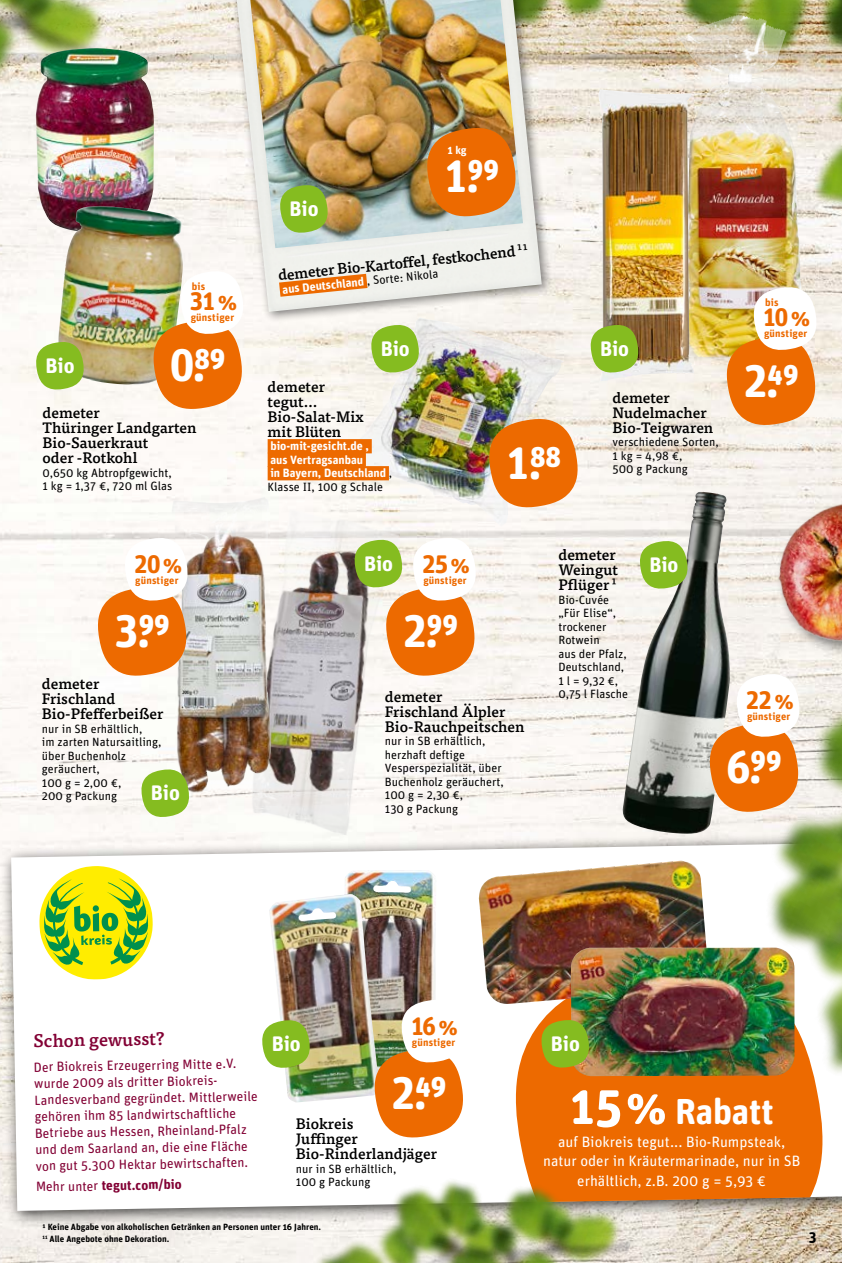
<style>
.page{position:relative;width:842px;height:1263px;background:#fff}
.page>*{position:absolute;margin:0;border:0;box-sizing:border-box;transform-origin:0 0}
.t1{font:45.6px "tegut Preise";color:#fff}
.t2{font:700 36px "Unit Rounded OT";letter-spacing:-.005em;color:#fff}
.t3{font:25.35px "tegut Preise";letter-spacing:-.04em;color:#ed6a00}
.t4{font:700 21px "Unit Rounded OT";letter-spacing:-.005em;color:#fff}
.t5{font:500 18px "Tisa OT";color:#820034}
.t6{font:500 15px/15px "Tisa OT";color:#000}
.t7{font:15px/19.5px "Unit Rounded OT";color:#fff;text-align:center}
.t8{font:700 15px "Unit Rounded OT";color:#000}
.t9{font:13.5px/16.5px "Unit Rounded OT";color:#820034}
.t10{font:700 13.5px "Unit Rounded OT";color:#820034}
.t11{font:12px/13.5px "Unit Rounded OT";color:#000}
.t12{font:700 12px/13.5px "Unit Rounded OT";color:#fff}
.t13{font:700 11.25px "Unit Rounded OT";color:#fff}
.t14{font:700 10.5px "Unit Rounded OT";letter-spacing:.015em;color:#ed6a00}
.t15{font:700 9px/12px "Unit Rounded OT";color:#000}
.s1{font-family:"Unit Rounded OT";font-weight:700;font-size:24.75px}
.s2{font-weight:400}
.s3{font-weight:400;color:#000}
.s4{font-size:52.5px}
</style>
<div class="page">
<img style="left:0;top:0;width:842px;height:1263px">
<div style="left:0;top:832px;width:842px;height:396px;background:#000;opacity:.75"></div>
<svg style="left:11px;top:843px;width:831px;height:368px"></svg>
<svg style="left:39px;top:865px;width:114px;height:115px"></svg>
<img style="left:0;top:0;width:154px;height:204px">
<img style="left:553px;top:0;width:289px;height:253px">
<img style="left:755px;top:496px;width:87px;height:30px">
<img style="left:537px;top:526px;width:305px;height:604px">
<svg style="left:510px;top:960px;width:318px;height:243px;fill:#ed6a00"></svg>
<img style="left:478px;top:861px;width:232px;height:144px">
<img style="left:571px;top:947px;width:223px;height:129px">
<svg style="left:541px;top:1019px;width:49px;height:49px;background:#92ac21"></svg>
<img style="left:284px;top:1109px;width:360px;height:154px">
<div style="left:229px;top:0;width:324px;height:324px;background:#000;opacity:.5"></div>
<img style="left:237px;top:0;width:305px;height:312px">
<img style="left:250px;top:0;width:273px;height:248px">
<svg style="left:279px;top:184px;width:50px;height:50px;background:#8eba44"></svg>
<svg style="left:426px;top:126px;width:91px;height:92px;background:#db751d"></svg>
<svg style="left:264px;top:265px;width:118px;height:40px;background:#eccaab"></svg>
<img style="left:36px;top:48px;width:118px;height:184px">
<img style="left:58px;top:206px;width:125px;height:180px">
<svg style="left:35px;top:341px;width:50px;height:49px;background:#9dc44a"></svg>
<svg style="left:152px;top:270px;width:92px;height:141px"></svg>
<img style="left:679px;top:15px;width:58px;height:178px">
<img style="left:598px;top:89px;width:96px;height:293px">
<svg style="left:590px;top:324px;width:49px;height:49px;background:#95bc40"></svg>
<svg style="left:725px;top:286px;width:93px;height:141px"></svg>
<img style="left:620px;top:492px;width:110px;height:342px">
<svg style="left:639px;top:540px;width:49px;height:49px;background:#9ac44b"></svg>
<svg style="left:708px;top:673px;width:93px;height:140px"></svg>
<img style="left:344px;top:870px;width:92px;height:128px">
<img style="left:269px;top:894px;width:110px;height:208px">
<svg style="left:261px;top:1019px;width:50px;height:50px;background:#9bc249"></svg>
<svg style="left:373px;top:998px;width:92px;height:141px"></svg>
<img style="left:246px;top:509px;width:154px;height:328px">
<svg style="left:354px;top:537px;width:123px;height:140px"></svg>
<img style="left:171px;top:497px;width:108px;height:315px">
<svg style="left:141px;top:768px;width:49px;height:50px"></svg>
<svg style="left:96px;top:537px;width:93px;height:140px"></svg>
<img style="left:338px;top:317px;width:226px;height:210px">
<svg style="left:370px;top:324px;width:50px;height:49px;background:#9ec74f"></svg>
<svg style="left:488px;top:417px;width:91px;height:92px;background:#e78330"></svg>
<div style="left:268px;top:439px;width:104px;height:14px;background:#ed6a00"></div>
<div style="left:268px;top:453px;width:98px;height:14px;background:#ed6a00"></div>
<div style="left:268px;top:466px;width:121px;height:14px;background:#ed6a00"></div>
<p class="t14" style="left:192px;top:279px;width:15px">bis</p>
<h3 class="t3" style="left:190px;top:287px;width:49px">31<span class="s1">%</span></h3>
<p class="t14" style="left:191px;top:311px;width:45px">günstiger</p>
<h3 class="t4" style="left:46px;top:353px;width:31px">Bio</h3>
<h1 class="t1" style="left:170px;top:338px;width:57px">0.89</h1>
<p class="t6" style="left:43px;top:406px;width:156px">demeter<br>Thüringer Landgarten<br>Bio-Sauerkraut<br>oder -Rotkohl</p>
<p class="t11" style="left:43px;top:466px;width:131px">0,650 kg Abtropfgewicht,<br>1 kg = 1,37 €, 720 ml Glas</p>
<h3 class="t3" style="left:134px;top:549px;width:50px">20<span class="s1">%</span></h3>
<p class="t14" style="left:135px;top:574px;width:45px">günstiger</p>
<h1 class="t1" style="left:115px;top:605px;width:57px">3.99</h1>
<p class="t6" style="left:42px;top:677px;width:123px">demeter<br>Frischland<br>Bio-Pfefferbeißer</p>
<p class="t11" style="left:42px;top:722px;width:121px">nur in SB erhältlich,<br>im zarten Natursaitling, über Buchenholz geräuchert,<br>100 g = 2,00 €,<br>200 g Packung</p>
<h3 class="t4" style="left:151px;top:780px;width:31px">Bio</h3>
<h3 class="t4" style="left:290px;top:196px;width:31px">Bio</h3>
<p class="t13" style="left:447px;top:143px;width:21px">1 kg</p>
<h1 class="t1" style="left:444px;top:150px;width:57px">1.99</h1>
<p class="t6" style="left:278px;top:269px;width:253px;rotate:-6deg">demeter Bio-Kartoff el, festkochend<span class="s2">11</span></p>
<p class="t12" style="left:282px;top:283px;width:158px;rotate:-6deg">aus Deutschland <span class="s3">, Sorte: Nikola</span></p>
<h3 class="t4" style="left:381px;top:335px;width:31px">Bio</h3>
<p class="t6" style="left:268px;top:379px;width:98px">demeter tegut…<br>Bio-Salat-Mix mit Blüten</p>
<p class="t12" style="left:268px;top:439px;width:126px">bio-mit-gesicht.de ,<br>aus Vertragsanbau<br>in Bayern, Deutschland <span class="s3">,<br>Klasse II, 100 g Schale</span></p>
<h1 class="t1" style="left:506px;top:436px;width:57px">1.88</h1>
<h3 class="t4" style="left:600px;top:335px;width:31px">Bio</h3>
<p class="t6" style="left:612px;top:390px;width:102px">demeter<br>Nudelmacher<br>Bio-Teigwaren</p>
<p class="t11" style="left:612px;top:435px;width:108px">verschiedene Sorten,<br>1 kg = 4,98 €,<br>500 g Packung</p>
<p class="t14" style="left:765px;top:296px;width:15px">bis</p>
<h3 class="t3" style="left:763px;top:303px;width:49px">10<span class="s1">%</span></h3>
<p class="t14" style="left:764px;top:327px;width:45px">günstiger</p>
<h1 class="t1" style="left:743px;top:354px;width:57px">2.49</h1>
<h3 class="t4" style="left:364px;top:550px;width:31px">Bio</h3>
<h3 class="t3" style="left:422px;top:549px;width:49px">25<span class="s1">%</span></h3>
<p class="t14" style="left:423px;top:574px;width:45px">günstiger</p>
<h1 class="t1" style="left:403px;top:605px;width:57px">2.99</h1>
<p class="t6" style="left:385px;top:689px;width:141px">demeter<br>Frischland Älpler<br>Bio-Rauchpeitschen</p>
<p class="t11" style="left:385px;top:734px;width:120px">nur in SB erhältlich, herzhaft deftige<br>Vesperspezialität, über<br>Buchenholz geräuchert,<br>100 g = 2,30 €,<br>130 g Packung</p>
<p class="t6" style="left:558px;top:548px;width:61px">demeter<br>Weingut<br>Pflüger <span class="s2">1</span></p>
<p class="t11" style="left:558px;top:593px;width:71px">Bio-Cuvée „Für Elise“, trockener<br>Rotwein<br>aus der Pfalz,<br>Deutschland,<br>1 l = 9,32 €,<br>0,75 l Flasche</p>
<h3 class="t4" style="left:649px;top:552px;width:31px">Bio</h3>
<h3 class="t3" style="left:746px;top:686px;width:49px">22<span class="s1">%</span></h3>
<p class="t14" style="left:747px;top:710px;width:45px">günstiger</p>
<h1 class="t1" style="left:726px;top:741px;width:57px">6.99</h1>
<h3 class="t5" style="left:33px;top:1030px;width:133px;rotate:-1deg">Schon gewusst?</h3>
<p class="t9" style="left:34px;top:1059px;width:225px;rotate:-1deg">Der Biokreis Erzeugerring Mitte e.V. wurde 2009 als dritter Biokreis-Landesverband gegründet. Mittlerweile gehören ihm 85 landwirtschaftliche Betriebe aus Hessen, Rheinland-Pfalz und dem Saarland an, die eine Fläche von gut 5.300 Hektar bewirtschaften.</p>
<p class="t10" style="left:36px;top:1178px;width:147px;rotate:-1deg"><span class="s2">Mehr unter</span> tegut.com/bio</p>
<h3 class="t4" style="left:272px;top:1031px;width:31px">Bio</h3>
<h3 class="t3" style="left:411px;top:1011px;width:49px">16<span class="s1">%</span></h3>
<p class="t14" style="left:412px;top:1035px;width:45px">günstiger</p>
<h1 class="t1" style="left:391px;top:1067px;width:57px">2.49</h1>
<p class="t6" style="left:296px;top:1117px;width:143px">Biokreis<br>Juffinger<br>Bio-Rinderlandjäger</p>
<p class="t11" style="left:296px;top:1162px;width:102px">nur in SB erhältlich,<br>100 g Packung</p>
<h3 class="t4" style="left:551px;top:1030px;width:31px">Bio</h3>
<h2 class="t2" style="left:570px;top:1089px;width:206px"><span class="s4">15%</span> Rabatt</h2>
<p class="t7" style="left:543px;top:1132px;width:259px">auf Biokreis tegut... Bio-Rumpsteak, natur oder in Kräutermarinade, nur in SB erhältlich, z.B. 200 g = 5,93 €</p>
<p class="t15" style="left:43px;top:1220px;width:280px">1 Keine Abgabe von alkoholischen Getränken an Personen unter 16 Jahren.<br><sup>11</sup> Alle Angebote ohne Dekoration.</p>
<p class="t8" style="left:809px;top:1227px;width:9px">3</p>
</div>
